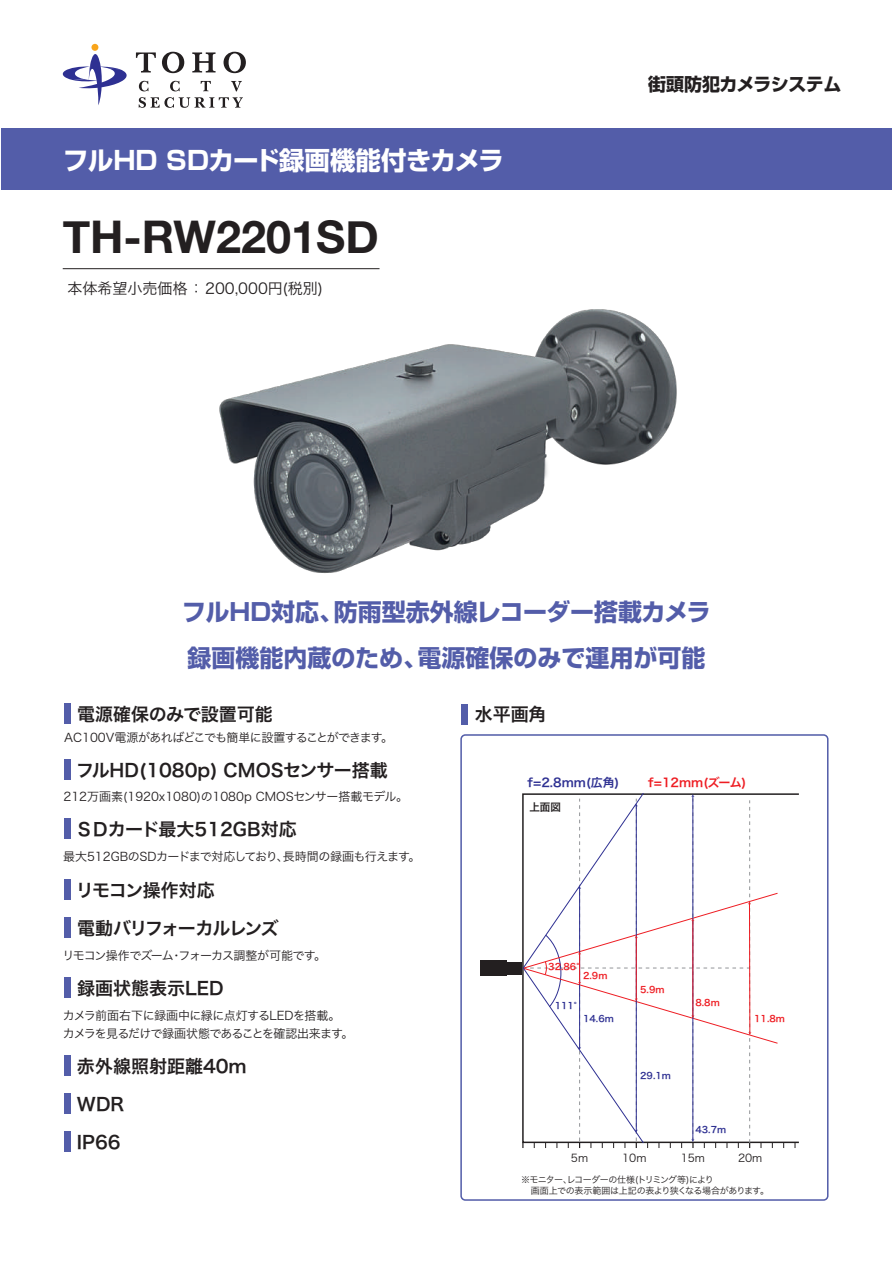
<style>
.page{position:relative;width:893px;height:1263px;background:#fff}
.page>*{position:absolute;margin:0;border:0;box-sizing:border-box;transform-origin:0 0}
.t1{font:700 45px "Helvetica Neue";color:#231f20}
.t2{font:700 25.5px "Shin Go Pro";letter-spacing:-.02em;color:#fff}
.t3{font:700 24px/45.8px "Shin Go Pro";color:#535da9}
.t4{font:18px "Hira Kaku Pro N W6";color:#231f20}
.t5{font:18px "Hira Kaku Pro N W6";letter-spacing:-.075em;color:#231f20}
.t6{font:700 18px "Shin Go Pro";letter-spacing:-.025em;color:#231f20}
.t7{font:18px "Hira Kaku Pro N W6";letter-spacing:-.04em;color:#231f20}
.t8{font:15px "Hira Kaku Pro N W3";color:#231f20}
.t9{font:12px/18px "Hira Kaku Pro N W3";letter-spacing:-.04em;color:#231f20}
.t10{font:12px "Hira Kaku Pro N W3";color:#231f20}
.t11{font:12px "Hira Kaku Pro N W3";letter-spacing:-.07em;color:#231f20}
.t12{font:12px "Hira Kaku Pro N W6";color:#2e3092}
.t13{font:12px "Hira Kaku Pro N W6";color:#ee1d23}
.t14{font:10.8px "Hira Kaku Pro N W3";color:#231f20}
.t15{font:10.5px "Hira Kaku Pro N W6";color:#231f20}
.t16{font:9px/10.8px "Hira Kaku Pro N W3";letter-spacing:-.055em;color:#231f20}
.t17{font:9px "Hira Kaku Pro N W6";color:#ee1d23}
.t18{font:9px "Hira Kaku Pro N W6";color:#2e3092}
</style>
<div class="page">
<div style="left:462px;top:704px;width:6px;height:20px;background:#535da9"></div>
<div style="left:481px;top:960px;width:26px;height:16px;background:#231f20"></div>
<div style="left:507px;top:962px;width:15px;height:12px;background:#231f20"></div>
<div style="left:460px;top:734px;width:368px;height:467px;border:2px solid #535da9;border-radius:4px"></div>
<svg style="left:522px;top:793px;width:262px;height:355px"></svg>
<div style="left:64px;top:703px;width:6px;height:21px;background:#535da9"></div>
<div style="left:64px;top:1131px;width:6px;height:21px;background:#535da9"></div>
<div style="left:1px;top:128px;width:891px;height:62px;background:#535da9"></div>
<div style="left:91px;top:44px;width:7px;height:7px;background:#f9a51b;border-radius:50%"></div>
<svg style="left:62px;top:50px;width:65px;height:55px"></svg>
<svg style="left:139px;top:81px;width:9px;height:10px"></svg>
<svg style="left:170px;top:81px;width:10px;height:10px"></svg>
<svg style="left:201px;top:81px;width:10px;height:10px"></svg>
<svg style="left:231px;top:81px;width:11px;height:10px"></svg>
<svg style="left:139px;top:97px;width:104px;height:11px"></svg>
<svg style="left:136px;top:52px;width:20px;height:21px"></svg>
<svg style="left:162px;top:52px;width:22px;height:21px"></svg>
<svg style="left:192px;top:52px;width:24px;height:20px"></svg>
<svg style="left:224px;top:52px;width:22px;height:21px"></svg>
<div style="left:64px;top:818px;width:6px;height:21px;background:#535da9"></div>
<div style="left:64px;top:1055px;width:6px;height:21px;background:#535da9"></div>
<div style="left:64px;top:759px;width:7px;height:21px;background:#535da9"></div>
<hr style="left:63px;top:268px;width:317px;height:1px;background:#231f20">
<div style="left:64px;top:1093px;width:6px;height:21px;background:#535da9"></div>
<div style="left:64px;top:879px;width:7px;height:21px;background:#535da9"></div>
<div style="left:64px;top:977px;width:7px;height:21px;background:#535da9"></div>
<div style="left:64px;top:917px;width:7px;height:21px;background:#535da9"></div>
<img style="left:219px;top:309px;width:458px;height:264px">
<h2 class="t2" style="left:63px;top:140px;width:442px">フルHD SDカード録画機能付きカメラ</h2>
<h1 class="t1" style="left:63px;top:202px;width:317px">TH-RW2201SD</h1>
<p class="t8" style="left:68px;top:275px;width:257px">本体希望小売価格 ： 200,000円(税別)</p>
<h3 class="t6" style="left:648px;top:69px;width:195px">街頭防犯カメラシステム</h3>
<h3 class="t3" style="left:182px;top:587px;width:530px">フルHD対応、防雨型赤外線レコーダー搭載カメラ録画機能内蔵のため、電源確保のみで運用が可能</h3>
<h3 class="t4" style="left:77px;top:698px;width:197px">電源確保のみで設置可能</h3>
<p class="t9" style="left:64px;top:728px;width:330px">AC100V電源があればどこでも簡単に設置することができます。</p>
<h3 class="t4" style="left:76px;top:754px;width:313px">フルHD(1080p) CMOSセンサー搭載</h3>
<p class="t10" style="left:64px;top:786px;width:346px">212万画素(1920x1080)の1080p CMOSセンサー搭載モデル。</p>
<h3 class="t4" style="left:76px;top:813px;width:223px">ＳＤカード最大512GB対応</h3>
<p class="t9" style="left:63px;top:847px;width:359px">最大512GBのSDカードまで対応しており、長時間の録画も行えます。</p>
<h3 class="t7" style="left:76px;top:874px;width:140px">リモコン操作対応</h3>
<h3 class="t5" style="left:77px;top:912px;width:203px">電動バリフォーカルレンズ</h3>
<p class="t11" style="left:62px;top:945px;width:265px">リモコン操作でズーム・フォーカス調整が可能です。</p>
<h3 class="t4" style="left:77px;top:972px;width:148px">録画状態表示LED</h3>
<p class="t9" style="left:63px;top:1005px;width:292px">カメラ前面右下に録画中に緑に点灯するLEDを搭載。カメラを見るだけで録画状態であることを確認出来ます。</p>
<h3 class="t4" style="left:77px;top:1050px;width:171px">赤外線照射距離40m</h3>
<h3 class="t4" style="left:77px;top:1088px;width:49px">WDR</h3>
<h3 class="t4" style="left:77px;top:1126px;width:45px">IP66</h3>
<h3 class="t4" style="left:475px;top:698px;width:73px">水平画角</h3>
<p class="t12" style="left:527px;top:772px;width:93px">f=2.8mm(広角)</p>
<p class="t13" style="left:648px;top:772px;width:100px">f=12mm(ズーム)</p>
<p class="t15" style="left:529px;top:798px;width:33px">上面図</p>
<p class="t17" style="left:548px;top:958px;width:33px">32.86°</p>
<p class="t17" style="left:583px;top:967px;width:26px">2.9m</p>
<p class="t18" style="left:583px;top:1010px;width:32px">14.6m</p>
<p class="t18" style="left:555px;top:998px;width:24px">111°</p>
<p class="t17" style="left:640px;top:981px;width:26px">5.9m</p>
<p class="t17" style="left:695px;top:994px;width:26px">8.8m</p>
<p class="t18" style="left:640px;top:1067px;width:32px">29.1m</p>
<p class="t18" style="left:695px;top:1121px;width:32px">43.7m</p>
<p class="t17" style="left:754px;top:1010px;width:32px">11.8m</p>
<p class="t14" style="left:571px;top:1148px;width:19px">5m</p>
<p class="t14" style="left:622px;top:1148px;width:26px">10m</p>
<p class="t14" style="left:681px;top:1148px;width:26px">15m</p>
<p class="t14" style="left:738px;top:1148px;width:26px">20m</p>
<p class="t16" style="left:521px;top:1173px;width:249px">※モニター、レコーダーの仕様(トリミング等)により<br>　画面上での表示範囲は上記の表より狭くなる場合があります。</p>
</div>
